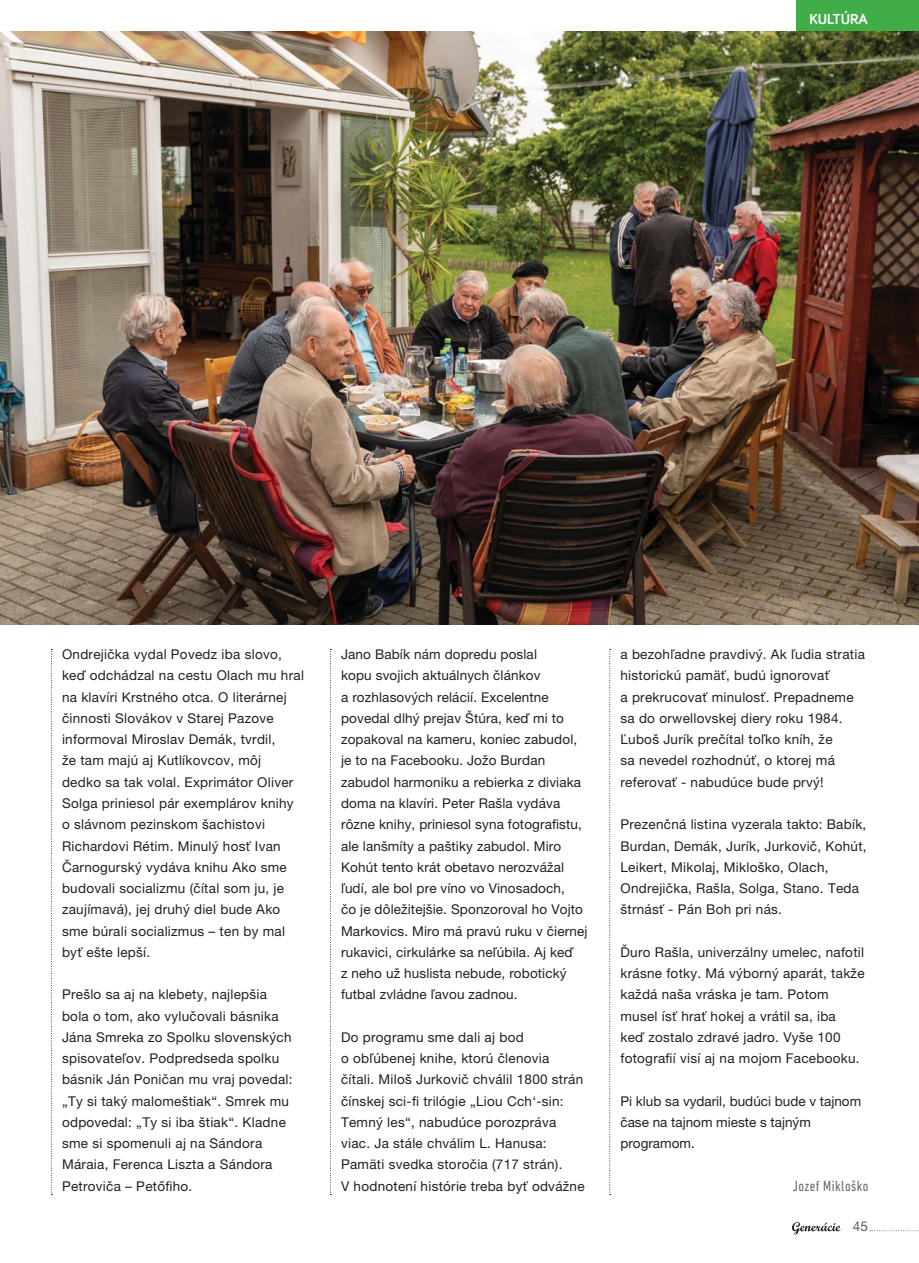
<style>
.page{position:relative;width:919px;height:1263px;background:#fff}
.page>*{position:absolute;margin:0;border:0;box-sizing:border-box;transform-origin:0 0}
.t1{font:condensed 15px "DIN Next LT Pro";letter-spacing:.03em;color:#6d6e70}
.t2{font:700 15px "Bariol";color:#fff}
.t3{font:13.5px/21.3px "Helvetica Neue LT Pro";letter-spacing:.02em;color:#231f20}
.t4{font:13.5px/21.3px "Helvetica Neue LT Pro";color:#231f20}
.t5{font:13.5px "Helvetica Neue LT Pro";color:#58595b}
</style>
<div class="page">
<svg style="left:0;top:31px;width:796px;height:1px"></svg>
<svg style="left:792px;top:1222px;width:48px;height:12px"></svg>
<div style="left:796px;top:0;width:122px;height:32px;background:#41ad49"></div>
<svg style="left:869px;top:1230px;width:49px;height:1px"></svg>
<svg style="left:330px;top:649px;width:1px;height:546px"></svg>
<svg style="left:609px;top:649px;width:1px;height:546px"></svg>
<svg style="left:51px;top:649px;width:1px;height:546px"></svg>
<img style="left:0;top:32px;width:918px;height:592px">
<p class="t2" style="left:809px;top:13px;width:60px">KULTÚRA</p>
<p class="t3" style="left:62px;top:645px;width:243px">Ondrejička vydal Povedz iba slovo, keď odchádzal na cestu Olach mu hral na klavíri Krstného otca. O literárnej činnosti Slovákov v Starej Pazove informoval Miroslav Demák, tvrdil,<br>že tam majú aj Kutlíkovcov, môj<br>dedko sa tak volal. Exprimátor Oliver Solga priniesol pár exemplárov knihy o slávnom pezinskom šachistovi Richardovi Rétim. Minulý hosť Ivan Čarnogurský vydáva knihu Ako sme budovali socializmu (čítal som ju, je zaujímavá), jej druhý diel bude Ako sme búrali socializmus – ten by mal byť ešte lepší.</p>
<p class="t3" style="left:62px;top:985px;width:232px">Prešlo sa aj na klebety, najlepšia bola o tom, ako vylučovali básnika<br>Jána Smreka zo Spolku slovenských spisovateľov. Podpredseda spolku básnik Ján Poničan mu vraj povedal: „Ty si taký malomeštiak“. Smrek mu odpovedal: „Ty si iba štiak“. Kladne sme si spomenuli aj na Sándora<br>Máraia, Ferenca Liszta a Sándora<br>Petroviča – Petőfiho.</p>
<p class="t3" style="left:341px;top:645px;width:248px">Jano Babík nám dopredu poslal<br>kopu svojich aktuálnych článkov<br>a rozhlasových relácií. Excelentne povedal dlhý prejav Štúra, keď mi to zopakoval na kameru, koniec zabudol, je to na Facebooku. Jožo Burdan zabudol harmoniku a rebierka z diviaka doma na klavíri. Peter Rašla vydáva rôzne knihy, priniesol syna fotografistu, ale lanšmíty a paštiky zabudol. Miro Kohút tento krát obetavo nerozvážal ľudí, ale bol pre víno vo Vinosadoch,<br>čo je dôležitejšie. Sponzoroval ho Vojto Markovics. Miro má pravú ruku v čiernej rukavici, cirkulárke sa neľúbila. Aj keď<br>z neho už huslista nebude, robotický futbal zvládne ľavou zadnou.</p>
<p class="t3" style="left:341px;top:1028px;width:245px">Do programu sme dali aj bod<br>o obľúbenej knihe, ktorú členovia čítali. Miloš Jurkovič chválil 1800 strán čínskej sci-fi trilógie „Liou Cch‘-sin:<br>Temný les“, nabudúce porozpráva viac. Ja stále chválim L. Hanusa:<br>Pamäti svedka storočia (717 strán).<br>V hodnotení histórie treba byť odvážne</p>
<p class="t3" style="left:620px;top:645px;width:246px">a bezohľadne pravdivý. Ak ľudia stratia historickú pamäť, budú ignorovať<br>a prekrucovať minulosť. Prepadneme sa do orwellovskej diery roku 1984.<br>Ľuboš Jurík prečítal toľko kníh, že<br>sa nevedel rozhodnúť, o ktorej má referovať - nabudúce bude prvý!</p>
<p class="t3" style="left:620px;top:815px;width:248px">Prezenčná listina vyzerala takto: Babík, Burdan, Demák, Jurík, Jurkovič, Kohút, Leikert, Mikolaj, Mikloško, Olach, Ondrejička, Rašla, Solga, Stano. Teda štrnásť - Pán Boh pri nás.</p>
<p class="t3" style="left:620px;top:943px;width:246px">Ďuro Rašla, univerzálny umelec, nafotil krásne fotky. Má výborný aparát, takže každá naša vráska je tam. Potom musel ísť hrať hokej a vrátil sa, iba<br>keď zostalo zdravé jadro. Vyše 100 fotografií visí aj na mojom Facebooku.</p>
<p class="t4" style="left:620px;top:1092px;width:242px">Pi klub sa vydaril, budúci bude v tajnom čase na tajnom mieste s tajným programom.</p>
<p class="t1" style="left:792px;top:1179px;width:77px">Jozef Mikloško</p>
<p class="t5" style="left:852px;top:1221px;width:17px">45</p>
</div>
